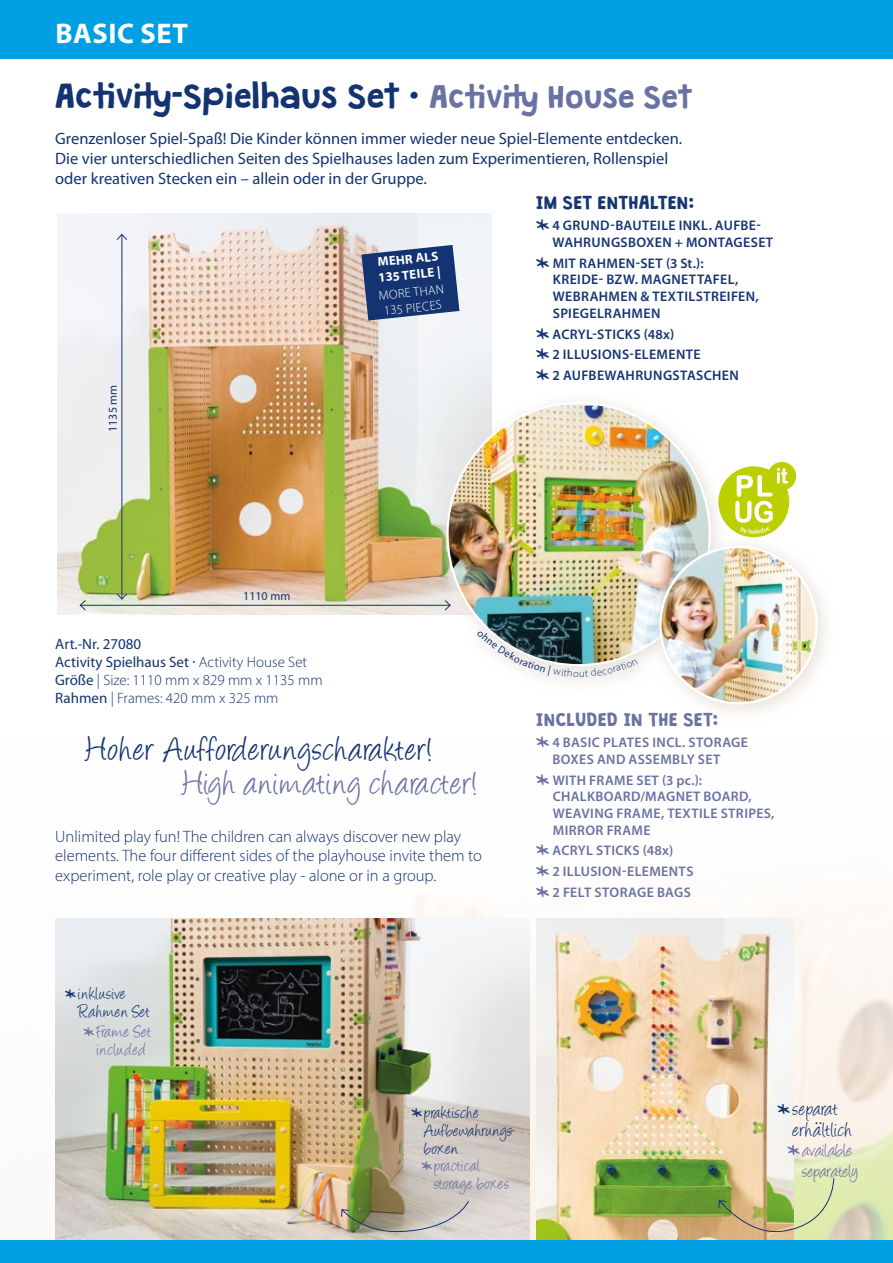
<style>
.page{position:relative;width:893px;height:1263px;background:#fff}
.page>*{position:absolute;margin:0;border:0;box-sizing:border-box;transform-origin:0 0}
.t1{font:39.15px "Angelina";letter-spacing:.045em;color:#133371;scale:.9 1}
.t2{font:39.15px "Angelina";letter-spacing:.05em;color:#6a72a3;scale:.9 1}
.t3{font:30px "Granstander Clean";color:#133371}
.t4{font:700 28.5px "Myriad Pro";letter-spacing:.02em;color:#fff}
.t5{font:23.1px/21.1px "Angelina";letter-spacing:.025em;color:#133371;scale:.9 1}
.t6{font:21.15px/21.1px "Angelina";letter-spacing:.01em;color:#6a72a3;text-align:right;scale:.9 1}
.t7{font:19.8px/18.1px "Angelina";letter-spacing:.04em;color:#133371;scale:.9 1}
.t8{font:19.8px/18.1px "Angelina";letter-spacing:.04em;color:#6a72a3;scale:.9 1}
.t9{font:16.5px/19.8px "Myriad Pro";color:#133371}
.t10{font:300 16.5px/19.8px "Myriad Pro";color:#133371}
.t11{font:16.5px "Granstander Clean";color:#6a72a3}
.t12{font:16.5px "Granstander Clean";color:#173573}
.t13{font:300 15px/18px "Myriad Pro";color:#133371}
.t14{font:600 13.95px/16.6px "Myriad Pro";letter-spacing:.03em;color:#173573}
.t15{font:600 13.95px/16.6px "Myriad Pro";letter-spacing:.025em;color:#6a72a3}
.t16{font:300 12.9px/15.6px "Myriad Pro";color:#fff}
.t17{font:700 12.9px/15.6px "Myriad Pro";color:#fff}
.t18{font:12px "Myriad Pro";color:#133371}
.s1{font-size:28.05px;color:#113472}
.s2{font-size:28.05px;color:#6a72a3}
.s3{font-family:"Alex Bold";font-weight:400;font-size:22.2px}
.s4{font-weight:400}
.s5{font-family:"Alex Bold";font-size:18.15px;color:#173573}
.s6{font-family:"Alex Bold";font-size:18.15px;color:#6c75a5}
.s7{font-family:"Alex Bold";font-size:21.15px;color:#173573}
.s8{font-family:"Alex Bold";color:#6c75a5}
</style>
<div class="page">
<img style="left:57px;top:213px;width:435px;height:401px">
<img style="left:536px;top:918px;width:258px;height:322px">
<img style="left:55px;top:918px;width:475px;height:322px">
<svg style="left:435px;top:390px;width:283px;height:225px"></svg>
<img style="left:448px;top:406px;width:262px;height:214px">
<svg style="left:647px;top:533px;width:179px;height:180px"></svg>
<img style="left:660px;top:547px;width:157px;height:156px;border-radius:78px">
<svg style="left:341px;top:1200px;width:128px;height:33px;background:#a6a58f"></svg>
<img style="left:718px;top:1177px;width:116px;height:59px">
<svg style="left:361px;top:245px;width:98px;height:75px;background:#385184"></svg>
<div style="left:0;top:0;width:893px;height:58px;background:#009fe3"></div>
<div style="left:0;top:1240px;width:893px;height:23px;background:#009fe3"></div>
<svg style="left:473px;top:620px;width:182px;height:74px"></svg>
<hr style="left:122px;top:234px;width:1px;height:365px;background:#133371">
<svg style="left:116px;top:233px;width:12px;height:8px"></svg>
<svg style="left:116px;top:593px;width:12px;height:7px"></svg>
<hr style="left:80px;top:605px;width:370px;height:1px;background:#133371">
<svg style="left:444px;top:599px;width:7px;height:12px"></svg>
<svg style="left:79px;top:599px;width:8px;height:12px"></svg>
<svg style="left:718px;top:462px;width:78px;height:75px"></svg>
<img style="left:477px;top:630px;width:161px;height:47px">
<h3 class="t4" style="left:56px;top:14px;width:134px">BASIC SET</h3>
<h2 class="t3" style="left:55px;top:80px;width:640px">Activity-Spielhaus Set <span class="s1">•</span> <span class="s2">Activity House Set</span></h2>
<p class="t9" style="left:55px;top:128px;width:628px">Grenzenloser Spiel-Spaß! Die Kinder können immer wieder neue Spiel-Elemente entdecken.<br>Die vier unterschiedlichen Seiten des Spielhauses laden zum Experimentieren, Rollenspiel oder kreativen Stecken ein – allein oder in der Gruppe.</p>
<p class="t18" style="left:105px;top:432px;width:49px;rotate:-90deg">1135 mm</p>
<p class="t17" style="left:376px;top:254px;width:64px;rotate:-6deg">MEHR ALS<br>135 TEILE |</p>
<p class="t16" style="left:378px;top:288px;width:67px;rotate:-6deg">MORE THAN<br>135 PIECES</p>
<p class="t12" style="left:536px;top:194px;width:159px">IM SET ENTHALTEN:</p>
<p class="t14" style="left:552px;top:217px;width:222px;text-indent:-16px"><span class="s3">*</span> 4 GRUND-BAUTEILE INKL. AUFBE-<br>WAHRUNGSBOXEN + MONTAGESET</p>
<p class="t14" style="left:553px;top:254px;width:207px;text-indent:-17px"><span class="s3">*</span> MIT RAHMEN-SET (3 St.):<br>KREIDE- BZW. MAGNETTAFEL,<br>WEBRAHMEN &amp; TEXTILSTREIFEN,<br>SPIEGELRAHMEN</p>
<p class="t14" style="left:536px;top:323px;width:204px;line-height:21px"><span class="s3">*</span> ACRYL-STICKS (48x)<br><span class="s3">*</span> 2 ILLUSIONS-ELEMENTE<br><span class="s3">*</span> 2 AUFBEWAHRUNGSTASCHEN</p>
<p class="t18" style="left:243px;top:589px;width:49px">1110 mm</p>
<p class="t13" style="left:55px;top:635px;width:269px"><span class="s4">Art.-Nr. 27080<br>Activity Spielhaus Set ·</span> Activity House Set<br><span class="s4">Größe</span> | Size: 1110 mm x 829 mm x 1135 mm<br><span class="s4">Rahmen</span> | Frames: 420 mm x 325 mm</p>
<h1 class="t1" style="left:86px;top:732px;width:387px">Hoher Aufforderungscharakter!</h1>
<h1 class="t2" style="left:183px;top:766px;width:330px">High animating character!</h1>
<p class="t10" style="left:55px;top:826px;width:428px">Unlimited play fun! The children can always discover new play elements. The four different sides of the playhouse invite them to experiment, role play or creative play - alone or in a group.</p>
<p class="t11" style="left:536px;top:711px;width:184px">INCLUDED IN THE SET:</p>
<p class="t15" style="left:552px;top:733px;width:197px;text-indent:-16px"><span class="s3">*</span> 4 BASIC PLATES INCL. STORAGE<br>BOXES AND ASSEMBLY SET</p>
<p class="t15" style="left:553px;top:771px;width:223px;text-indent:-17px"><span class="s3">*</span> WITH FRAME SET (3 pc.):<br>CHALKBOARD/MAGNET BOARD,<br>WEAVING FRAME, TEXTILE STRIPES,<br>MIRROR FRAME</p>
<p class="t15" style="left:536px;top:840px;width:159px;line-height:21px"><span class="s3">*</span> ACRYL STICKS (48x)<br><span class="s3">*</span> 2 ILLUSION-ELEMENTS <span class="s3">*</span> 2 FELT STORAGE BAGS</p>
<p class="t7" style="left:78px;top:986px;width:81px;text-indent:-13px"><span class="s5">*</span>inklusive<br>Rahmen Set</p>
<p class="t8" style="left:84px;top:1024px;width:76px;text-align:center"><span class="s6">*</span>Frame Set included</p>
<p class="t7" style="left:424px;top:1105px;width:102px;text-indent:-13px"><span class="s5">*</span>praktische<br>Aufbewahrungs&shy;boxen</p>
<p class="t8" style="left:434px;top:1158px;width:84px;text-indent:-13px"><span class="s6">*</span>practical storage boxes</p>
<h3 class="t5" style="left:793px;top:1100px;width:67px;text-indent:-15px"><span class="s7">*</span>separat erha<sup>··</sup>ltlich</h3>
<p class="t6" style="left:787px;top:1142px;width:80px"><span class="s8">*</span>available separately</p>
</div>
